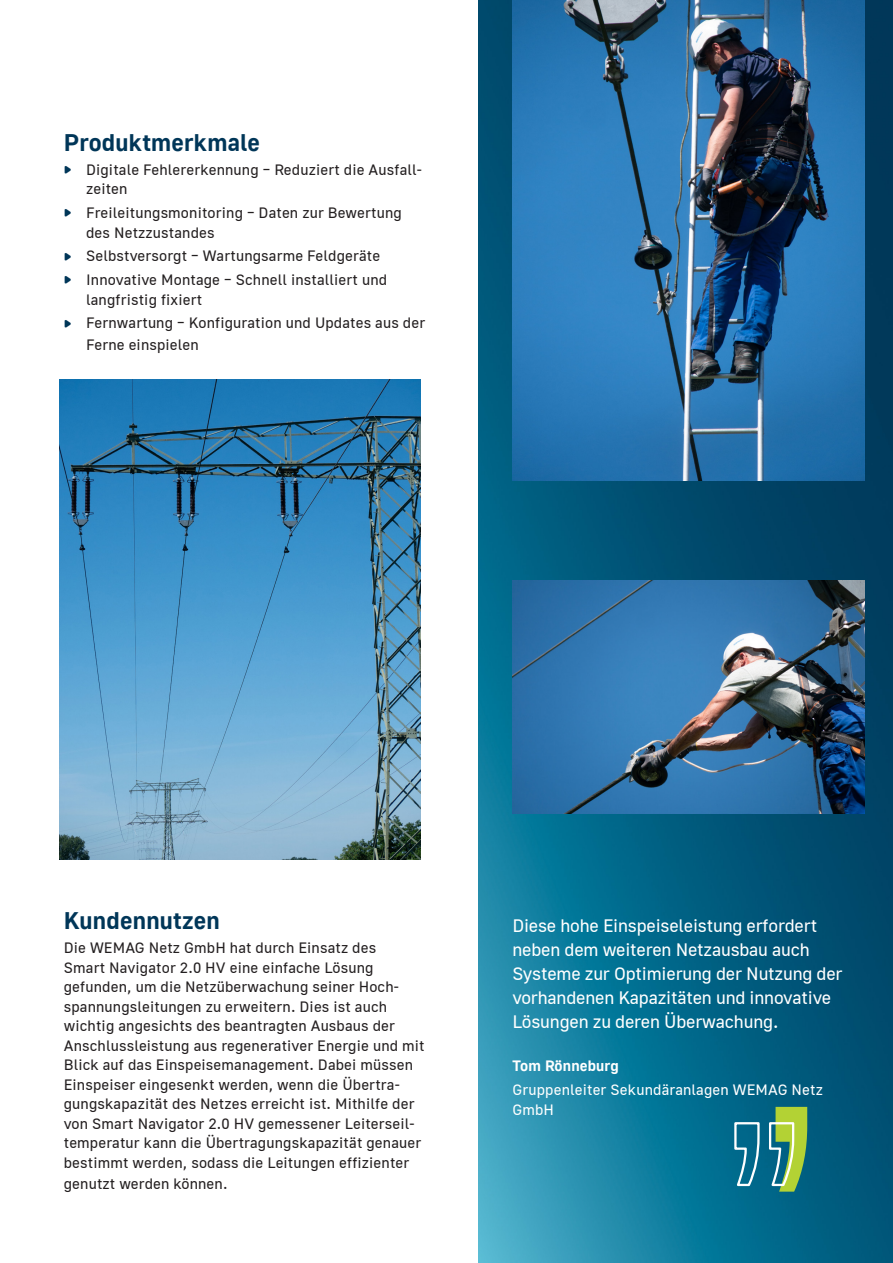
<style>
.page{position:relative;width:893px;height:1263px;background:#fff}
.page>*{position:absolute;margin:0;border:0;box-sizing:border-box;transform-origin:0 0}
.Fließtext_Headline{font:700 24px "Golos UI";letter-spacing:.01em;color:#003658}
.Fließtext_Zitat_Negativ{font:18px/24px "Golos UI";letter-spacing:-.01em;color:#fff}
.Fließtext{font:15px/19.5px "Golos UI";letter-spacing:.01em;color:#231f20}
.Fließtext_Negativ{font:15px/19.5px "Golos UI";letter-spacing:.01em;color:#fff}
.Fließtext_Negativ-2{font:700 15px "Golos UI";letter-spacing:.01em;color:#fff}
.s1{font-family:"Horstmann Icon";font-size:9.75px;color:#003658}
</style>
<div class="page">
<img style="left:478px;top:0;width:415px;height:1263px">
<img style="left:512px;top:0;width:353px;height:480px">
<img style="left:512px;top:581px;width:353px;height:232px">
<svg style="left:734px;top:1107px;width:73px;height:84px;background:#51967f"></svg>
<img style="left:59px;top:379px;width:362px;height:480px">
<p class="Fließtext_Headline" style="left:64px;top:129px;width:198px">Produktmerkmale</p>
<p class="Fließtext" style="left:86px;top:160px;width:337px;text-indent:-21px"><span class="s1">-</span> Digitale Fehlererkennung – Reduziert die Ausfall&shy;zeiten</p>
<p class="Fließtext" style="left:86px;top:203px;width:317px;text-indent:-21px"><span class="s1">-</span> Freileitungsmonitoring – Daten zur Bewertung des Netzzustandes</p>
<p class="Fließtext" style="left:65px;top:246px;width:317px"><span class="s1">-</span> Selbstversorgt – Wartungsarme Feldgeräte</p>
<p class="Fließtext" style="left:86px;top:270px;width:303px;text-indent:-21px"><span class="s1">-</span> Innovative Montage – Schnell installiert und langfristig fixiert</p>
<p class="Fließtext" style="left:86px;top:312px;width:341px;line-height:21.6px;text-indent:-21px"><span class="s1">-</span> Fernwartung – Konfiguration und Updates aus der<br>Ferne einspielen</p>
<p class="Fließtext_Headline" style="left:64px;top:907px;width:158px">Kundennutzen</p>
<p class="Fließtext" style="left:64px;top:938px;width:362px">Die WEMAG Netz GmbH hat durch Einsatz des<br>Smart Navigator 2.0 HV eine einfache Lösung gefunden, um die Netzüberwachung seiner Hoch&shy;spannungsleitungen zu erweitern. Dies ist auch wichtig angesichts des beantragten Ausbaus der Anschlussleistung aus regenerativer Energie und mit Blick auf das Einspeisemanagement. Dabei müssen Einspeiser eingesenkt werden, wenn die Übertra&shy;gungskapazität des Netzes erreicht ist. Mithilfe der von Smart Navigator 2.0 HV gemessener Leiterseil&shy;temperatur kann die Übertragungskapazität genauer bestimmt werden, sodass die Leitungen effizienter</p>
<p class="Fließtext" style="left:64px;top:1174px;width:165px">genutzt werden können.</p>
<p class="Fließtext_Zitat_Negativ" style="left:512px;top:914px;width:332px">Diese hohe Einspeiseleistung erfordert neben dem weiteren Netzausbau auch Systeme zur Optimierung der Nutzung der vorhandenen Kapazitäten und innovative Lösungen zu deren Überwachung.</p>
<p class="Fließtext_Negativ-2" style="left:512px;top:1057px;width:108px">Tom Rönneburg</p>
<p class="Fließtext_Negativ" style="left:512px;top:1080px;width:312px">Gruppenleiter Sekundäranlagen WEMAG Netz<br>GmbH</p>
</div>
